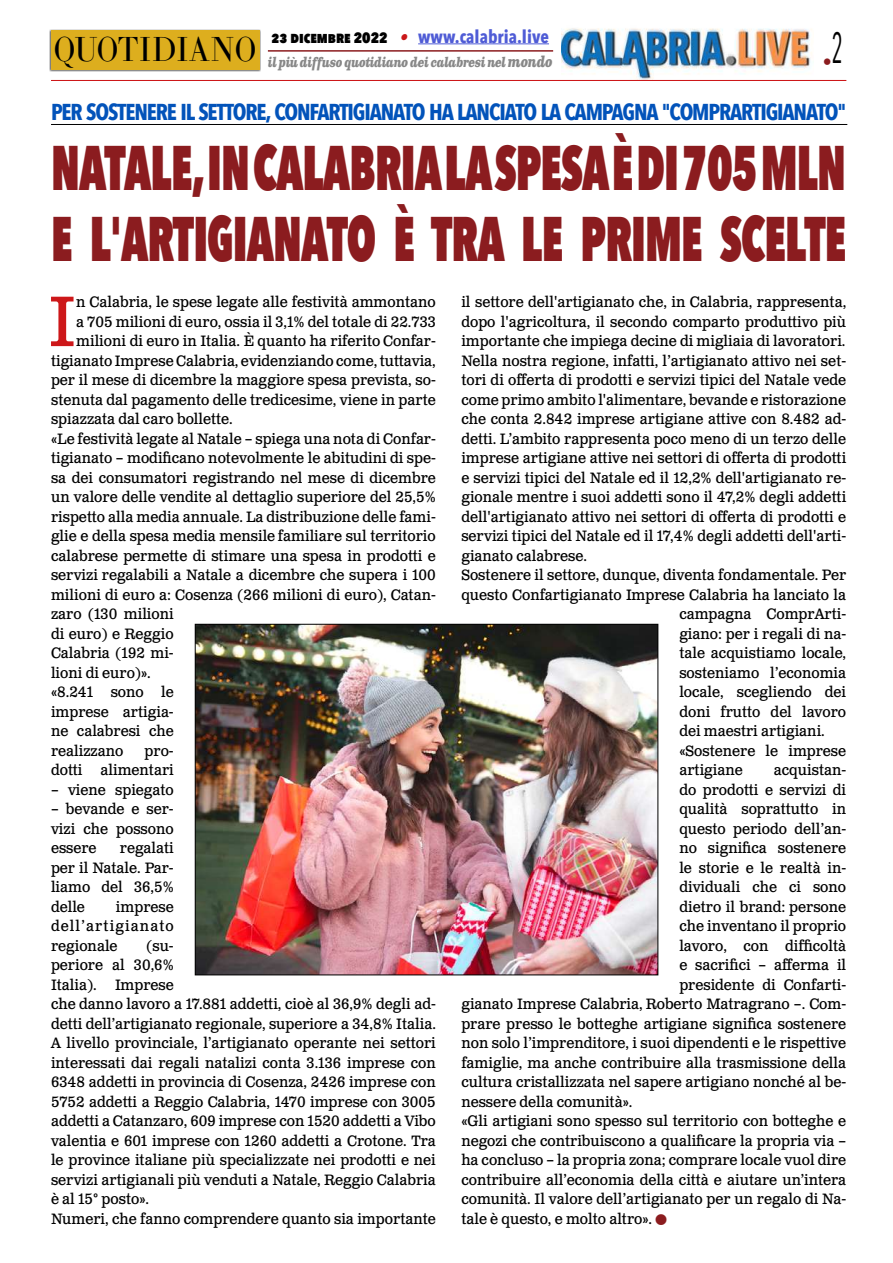
<style>
.page{position:relative;width:893px;height:1263px;background:#fff}
.page>*{position:absolute;margin:0;border:0;box-sizing:border-box;transform-origin:0 0}
.t1{font:71.25px "Clarendon Text Pro";color:#cd1719;scale:.94 1}
.t2{font:800 62.85px/70.5px "Avenir Next Condensed";letter-spacing:-.02em;color:#8b1c1f;scale:.73 1}
.t3{font:34.2px "LTC Bodoni 175 Pro";color:#000;scale:.88 1}
.t4{font:700 22.95px "Avenir Next Condensed";letter-spacing:-.05em;color:#0253ba}
.t5{font:700 18px "Avenir Next Condensed";color:#4f5cd6}
.t6{font:18px "Avenir Next Condensed";color:#8b1c1f}
.t7{font:15px/19.5px "Clarendon Text Pro";color:#000;text-align:justify;scale:.94 1}
.t8{font:italic 700 13.5px "Clarendon Text Pro";letter-spacing:-.05em;color:#878787;scale:.79 1}
.s1{font-weight:800;font-size:15px;color:#000}
.s2{font-family:"Clarendon Text Pro";font-style:italic;font-size:16.5px;color:#ca181a}
.s3{font-size:15px}
</style>
<div class="page">
<img style="left:561px;top:28px;width:251px;height:52px">
<div style="left:49px;top:29px;width:212px;height:43px;background:#000;opacity:.75"></div>
<div style="left:51px;top:31px;width:208px;height:39px;background:#ddae1e"></div>
<hr style="left:418px;top:43px;width:131px;height:1px;background:#4f5cd6">
<hr style="left:268px;top:50px;width:285px;height:2px;background:#8b1c1f">
<hr style="left:51px;top:80px;width:795px;height:1px;background:#cd1719">
<hr style="left:51px;top:124px;width:796px;height:1px;background:#000">
<img style="left:197px;top:626px;width:459px;height:347px">
<p class="t5" style="left:272px;top:25px;width:279px"><span class="s1">23 dicembre 2022</span> <span class="s2">•</span> www.calabria.live</p>
<p class="t8" style="left:268px;top:53px;width:362px">il più diffuso quotidiano dei calabresi nel <span class="s3">mondo</span></p>
<p class="t6" style="left:823px;top:46px;width:22px">•<sup>2</sup></p>
<h3 class="t4" style="left:51px;top:98px;width:797px">PER SOSTENERE IL SETTORE, CONFARTIGIANATO HA LANCIATO LA CAMPAGNA "COMPRARTIGIANATO"</h3>
<h2 class="t2" style="left:51px;top:132px;width:1091px">NATALE, IN CALABRIA LA SPESA È DI 705 MLN<br>E L'ARTIGIANATO È TRA LE PRIME SCELTE</h2>
<h1 class="t1" style="left:48px;top:278px;width:31px">I</h1>
<p class="t7" style="left:76px;top:293px;width:384px">n Calabria, le spese legate alle festività ammontano</p>
<h3 class="t3" style="left:54px;top:27px;width:232px">QUOTIDIANO</h3>
<p class="t7" style="left:461px;top:293px;width:411px">il settore dell'artigianato che, in Calabria, rappresenta,</p>
<p class="t7" style="left:461px;top:312px;width:411px">dopo l'agricoltura, il secondo comparto produttivo più</p>
<p class="t7" style="left:461px;top:332px;width:410px">importante che impiega decine di migliaia di lavoratori.</p>
<p class="t7" style="left:461px;top:351px;width:411px">Nella nostra regione, infatti, l’artigianato attivo nei set-</p>
<p class="t7" style="left:461px;top:371px;width:411px">tori di offerta di prodotti e servizi tipici del Natale vede</p>
<p class="t7" style="left:461px;top:390px;width:411px">come primo ambito l'alimentare, bevande e ristorazione</p>
<p class="t7" style="left:461px;top:410px;width:411px">che conta 2.842 imprese artigiane attive con 8.482 ad-</p>
<p class="t7" style="left:461px;top:429px;width:411px">detti. L’ambito rappresenta poco meno di un terzo delle</p>
<p class="t7" style="left:461px;top:449px;width:411px">imprese artigiane attive nei settori di offerta di prodotti</p>
<p class="t7" style="left:461px;top:468px;width:411px">e servizi tipici del Natale ed il 12,2% dell'artigianato re-</p>
<p class="t7" style="left:461px;top:488px;width:411px">gionale mentre i suoi addetti sono il 47,2% degli addetti</p>
<p class="t7" style="left:461px;top:507px;width:411px">dell'artigianato attivo nei settori di offerta di prodotti e</p>
<p class="t7" style="left:461px;top:527px;width:411px">servizi tipici del Natale ed il 17,4% degli addetti dell'arti-</p>
<p class="t7" style="left:461px;top:546px;width:135px">gianato calabrese.</p>
<p class="t7" style="left:461px;top:566px;width:411px">Sostenere il settore, dunque, diventa fondamentale. Per</p>
<p class="t7" style="left:461px;top:585px;width:411px">questo Confartigianato Imprese Calabria ha lanciato la</p>
<p class="t7" style="left:679px;top:605px;width:179px">campagna ComprArti-</p>
<p class="t7" style="left:679px;top:624px;width:179px">giano: per i regali di na-</p>
<p class="t7" style="left:679px;top:644px;width:179px">tale acquistiamo locale,</p>
<p class="t7" style="left:679px;top:663px;width:179px">sosteniamo l’economia</p>
<p class="t7" style="left:679px;top:683px;width:179px">locale, scegliendo dei</p>
<p class="t7" style="left:679px;top:702px;width:179px">doni frutto del lavoro</p>
<p class="t7" style="left:679px;top:722px;width:156px">dei maestri artigiani.</p>
<p class="t7" style="left:679px;top:741px;width:179px">«Sostenere le imprese</p>
<p class="t7" style="left:679px;top:761px;width:69px">artigiane</p>
<p class="t7" style="left:774px;top:761px;width:79px">acquistan-</p>
<p class="t7" style="left:679px;top:780px;width:179px">do prodotti e servizi di</p>
<p class="t7" style="left:679px;top:800px;width:179px">qualità soprattutto in</p>
<p class="t7" style="left:679px;top:819px;width:179px">questo periodo dell’an-</p>
<p class="t7" style="left:679px;top:839px;width:179px">no significa sostenere</p>
<p class="t7" style="left:679px;top:858px;width:179px">le storie e le realtà in-</p>
<p class="t7" style="left:679px;top:878px;width:179px">dividuali che ci sono</p>
<p class="t7" style="left:679px;top:897px;width:179px">dietro il brand: persone</p>
<p class="t7" style="left:679px;top:917px;width:179px">che inventano il proprio</p>
<p class="t7" style="left:679px;top:936px;width:179px">lavoro, con difficoltà</p>
<p class="t7" style="left:679px;top:956px;width:179px">e sacrifici – afferma il</p>
<p class="t7" style="left:679px;top:975px;width:179px">presidente di Confarti-</p>
<p class="t7" style="left:461px;top:995px;width:411px">gianato Imprese Calabria, Roberto Matragrano –. Com-</p>
<p class="t7" style="left:461px;top:1014px;width:411px">prare presso le botteghe artigiane significa sostenere</p>
<p class="t7" style="left:461px;top:1034px;width:411px">non solo l’imprenditore, i suoi dipendenti e le rispettive</p>
<p class="t7" style="left:461px;top:1053px;width:411px">famiglie, ma anche contribuire alla trasmissione della</p>
<p class="t7" style="left:461px;top:1073px;width:411px">cultura cristallizzata nel sapere artigiano nonché al be-</p>
<p class="t7" style="left:461px;top:1092px;width:183px">nessere della comunità».</p>
<p class="t7" style="left:461px;top:1112px;width:411px">«Gli artigiani sono spesso sul territorio con botteghe e</p>
<p class="t7" style="left:461px;top:1131px;width:411px">negozi che contribuiscono a qualificare la propria via –</p>
<p class="t7" style="left:461px;top:1151px;width:411px">ha concluso – la propria zona; comprare locale vuol dire</p>
<p class="t7" style="left:461px;top:1170px;width:411px">contribuire all’economia della città e aiutare un’intera</p>
<p class="t7" style="left:461px;top:1190px;width:411px">comunità. Il valore dell’artigianato per un regalo di Na-</p>
<p class="t7" style="left:461px;top:1209px;width:205px">tale è questo, e molto altro».</p>
<p class="t7" style="left:76px;top:312px;width:384px">a 705 milioni di euro, ossia il 3,1% del totale di 22.733</p>
<p class="t7" style="left:76px;top:332px;width:384px">milioni di euro in Italia. È quanto ha riferito Confar-</p>
<p class="t7" style="left:51px;top:351px;width:411px">tigianato Imprese Calabria, evidenziando come, tuttavia,</p>
<p class="t7" style="left:51px;top:371px;width:411px">per il mese di dicembre la maggiore spesa prevista, so-</p>
<p class="t7" style="left:51px;top:390px;width:411px">stenuta dal pagamento delle tredicesime, viene in parte</p>
<p class="t7" style="left:51px;top:410px;width:195px">spiazzata dal caro bollette.</p>
<p class="t7" style="left:51px;top:429px;width:411px">«Le festività legate al Natale – spiega una nota di Confar-</p>
<p class="t7" style="left:51px;top:449px;width:411px">tigianato – modificano notevolmente le abitudini di spe-</p>
<p class="t7" style="left:51px;top:468px;width:411px">sa dei consumatori registrando nel mese di dicembre</p>
<p class="t7" style="left:51px;top:488px;width:411px">un valore delle vendite al dettaglio superiore del 25,5%</p>
<p class="t7" style="left:51px;top:507px;width:411px">rispetto alla media annuale. La distribuzione delle fami-</p>
<p class="t7" style="left:51px;top:527px;width:411px">glie e della spesa media mensile familiare sul territorio</p>
<p class="t7" style="left:51px;top:546px;width:411px">calabrese permette di stimare una spesa in prodotti e</p>
<p class="t7" style="left:51px;top:566px;width:411px">servizi regalabili a Natale a dicembre che supera i 100</p>
<p class="t7" style="left:51px;top:585px;width:411px">milioni di euro a: Cosenza (266 milioni di euro), Catan-</p>
<p class="t7" style="left:51px;top:605px;width:132px">zaro (130 milioni</p>
<p class="t7" style="left:51px;top:624px;width:132px">di euro) e Reggio</p>
<p class="t7" style="left:51px;top:644px;width:132px">Calabria (192 mi-</p>
<p class="t7" style="left:51px;top:663px;width:108px">lioni di euro)».</p>
<p class="t7" style="left:51px;top:683px;width:132px">«8.241 sono le</p>
<p class="t7" style="left:51px;top:702px;width:132px">imprese artigia-</p>
<p class="t7" style="left:51px;top:722px;width:132px">ne calabresi che</p>
<p class="t7" style="left:51px;top:741px;width:79px">realizzano</p>
<p class="t7" style="left:51px;top:741px;width:132px;text-align:right">pro-<br>dotti alimentari</p>
<p class="t7" style="left:51px;top:780px;width:132px">– viene spiegato</p>
<p class="t7" style="left:51px;top:800px;width:132px">– bevande e ser&shy;vizi che possono essere</p>
<p class="t7" style="left:51px;top:839px;width:132px;text-indent:69px">regalati per il Natale. Par&shy;liamo del 36,5% delle</p>
<p class="t7" style="left:51px;top:897px;width:132px;text-indent:65px">imprese dell’artigianato regionale</p>
<p class="t7" style="left:51px;top:936px;width:411px;text-align:left;text-indent:95px">(su-<br>periore al 30,6%<br>Italia). Imprese<br>che danno lavoro a 17.881 addetti, cioè al 36,9% degli ad&shy;detti dell’artigianato regionale, superiore a 34,8% Italia.<br>A livello provinciale, l’artigianato operante nei settori interessati dai regali natalizi conta 3.136 imprese con 6348 addetti in provincia di Cosenza, 2426 imprese con 5752 addetti a Reggio Calabria, 1470 imprese con 3005 addetti a Catanzaro, 609 imprese con 1520 addetti a Vibo valentia e 601 imprese con 1260 addetti a Crotone. Tra le province italiane più specializzate nei prodotti e nei servizi artigianali più venduti a Natale, Reggio Calabria è al 15° posto».<br>Numeri, che fanno comprendere quanto sia importante</p>
</div>
